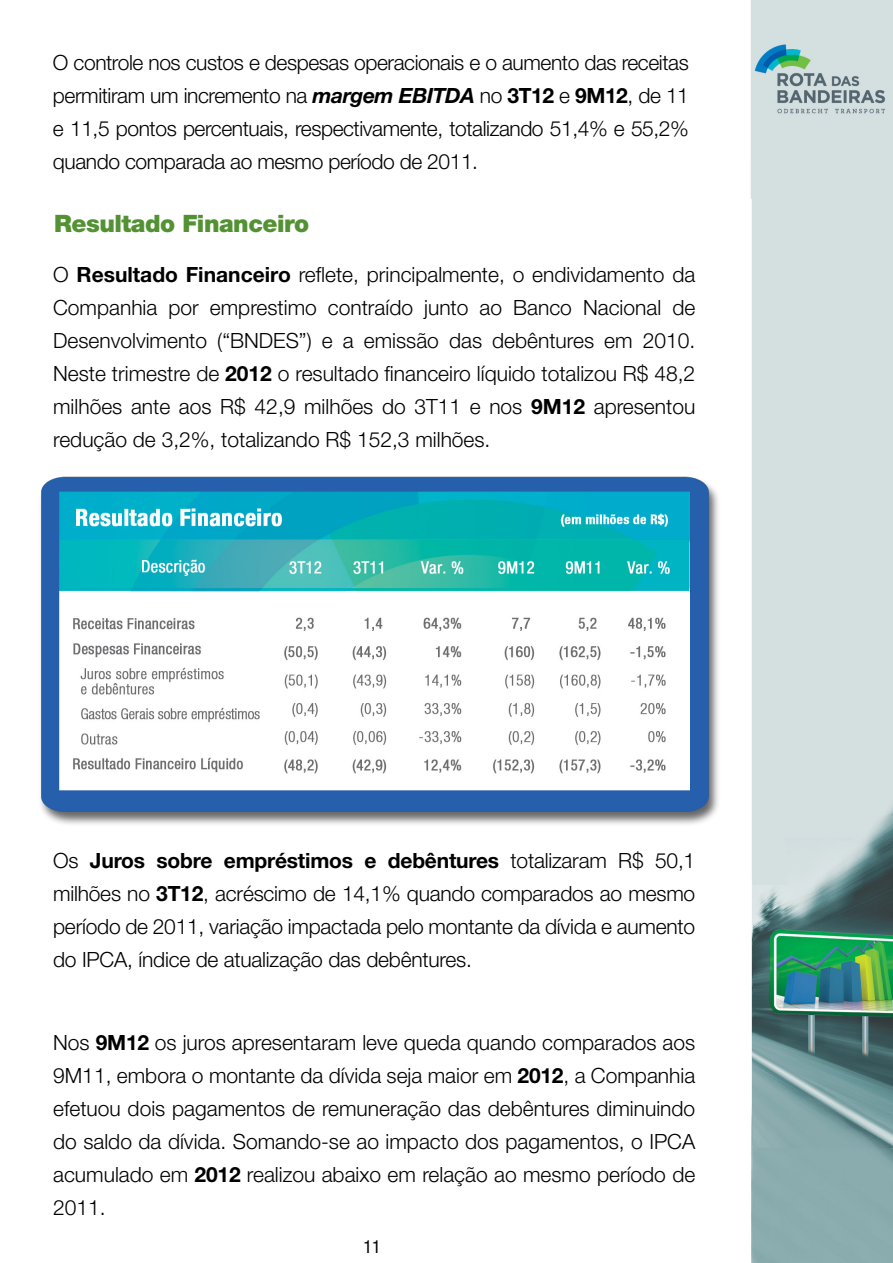
<style>
.page{position:relative;width:893px;height:1263px;background:#fff}
.page>*{position:absolute;margin:0;border:0;box-sizing:border-box;transform-origin:0 0}
.t1{font:900 24px "Helvetica Neue";letter-spacing:-.02em;color:#539233}
.t2{font:300 21px/33px "Helvetica Neue";letter-spacing:-.01em;color:#000;text-align:justify}
.t3{font:condensed 18px "Helvetica Neue";color:#000}
.s1{font-weight:700;font-style:italic}
.s2{font-weight:700}
</style>
<div class="page">
<img style="left:750px;top:0;width:143px;height:1263px">
<img style="left:40px;top:476px;width:678px;height:348px">
<p class="t2" style="left:53px;top:45px;width:637px">O controle nos custos e despesas operacionais e o aumento das receitas permitiram um incremento na <span class="s1">margem EBITDA</span> no <span class="s2">3T12</span> e <span class="s2">9M12</span>, de 11 e 11,5 pontos percentuais, respectivamente, totalizando 51,4% e 55,2% quando comparada ao mesmo período de 2011.</p>
<p class="t1" style="left:54px;top:209px;width:256px">Resultado Financeiro</p>
<p class="t2" style="left:53px;top:258px;width:644px">O <span class="s2">Resultado Financeiro</span> reflete, principalmente, o endividamento da Companhia por emprestimo contraído junto ao Banco Nacional de Desenvolvimento (“BNDES”) e a emissão das debêntures em 2010.<br>Neste trimestre de <span class="s2">2012</span> o resultado financeiro líquido totalizou R$ 48,2 milhões ante aos R$ 42,9 milhões do 3T11 e nos <span class="s2">9M12</span> apresentou redução de 3,2%, totalizando R$ 152,3 milhões.</p>
<p class="t2" style="left:53px;top:843px;width:644px">Os <span class="s2">Juros sobre empréstimos e debêntures</span> totalizaram R$ 50,1 milhões no <span class="s2">3T12</span>, acréscimo de 14,1% quando comparados ao mesmo período de 2011, variação impactada pelo montante da dívida e aumento do IPCA, índice de atualização das debêntures.</p>
<p class="t2" style="left:53px;top:1025px;width:644px">Nos <span class="s2">9M12</span> os juros apresentaram leve queda quando comparados aos 9M11, embora o montante da dívida seja maior em <span class="s2">2012</span>, a Companhia efetuou dois pagamentos de remuneração das debêntures diminuindo do saldo da dívida. Somando-se ao impacto dos pagamentos, o IPCA acumulado em <span class="s2">2012</span> realizou abaixo em relação ao mesmo período de 2011.</p>
<p class="t3" style="left:364px;top:1236px;width:19px">11</p>
</div>
